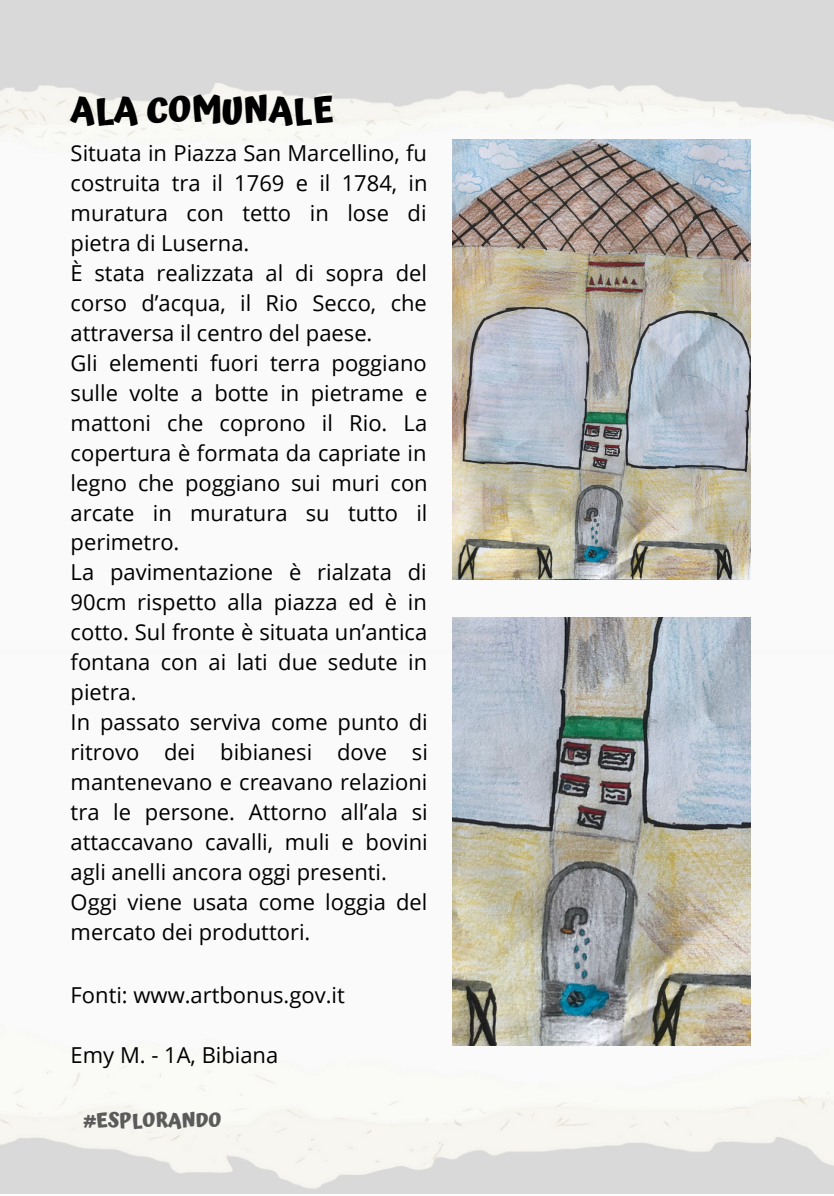
<style>
.page{position:relative;width:834px;height:1196px;background:#fff}
.page>*{position:absolute;margin:0;border:0;box-sizing:border-box;transform-origin:0 0}
.t1{font:700 36px "Atma";color:#000}
.t2{font:22px/30px "Open Sans";color:#000}
.t3{font:700 20px "Atma";color:#5b5b5b}
</style>
<div class="page">
<div style="left:0;top:0;width:834px;height:1193px;background:#d9d9d9"></div>
<img style="left:0;top:83px;width:834px;height:1106px">
<img style="left:453px;top:139px;width:298px;height:440px">
<img style="left:453px;top:617px;width:298px;height:428px">
<h1 class="t1" style="left:71px;top:89px;width:265px">ALA COMUNALE</h1>
<p class="t2" style="left:71px;top:137px;width:359px">Situata in Piazza San Marcellino, fu costruita tra il 1769 e il 1784, in muratura con tetto in lose di pietra di Luserna.<br>È stata realizzata al di sopra del corso d’acqua, il Rio Secco, che attraversa il centro del paese.<br>Gli elementi fuori terra poggiano sulle volte a botte in pietrame e mattoni che coprono il Rio. La copertura è formata da capriate in legno che poggiano sui muri con arcate in muratura su tutto il perimetro.<br>La pavimentazione è rialzata di<br>90cm rispetto alla piazza ed è in cotto. Sul fronte è situata un’antica fontana con ai lati due sedute in pietra.<br>In passato serviva come punto di ritrovo dei bibianesi dove si mantenevano e creavano relazioni tra le persone. Attorno all’ala si attaccavano cavalli, muli e bovini agli anelli ancora oggi presenti.<br>Oggi viene usata come loggia del mercato dei produttori.</p>
<p class="t2" style="left:71px;top:979px;width:276px">Fonti: www.artbonus.gov.it</p>
<p class="t2" style="left:71px;top:1039px;width:209px">Emy M. - 1A, Bibiana</p>
<p class="t3" style="left:83px;top:1108px;width:139px">#ESPLORANDO</p>
</div>
